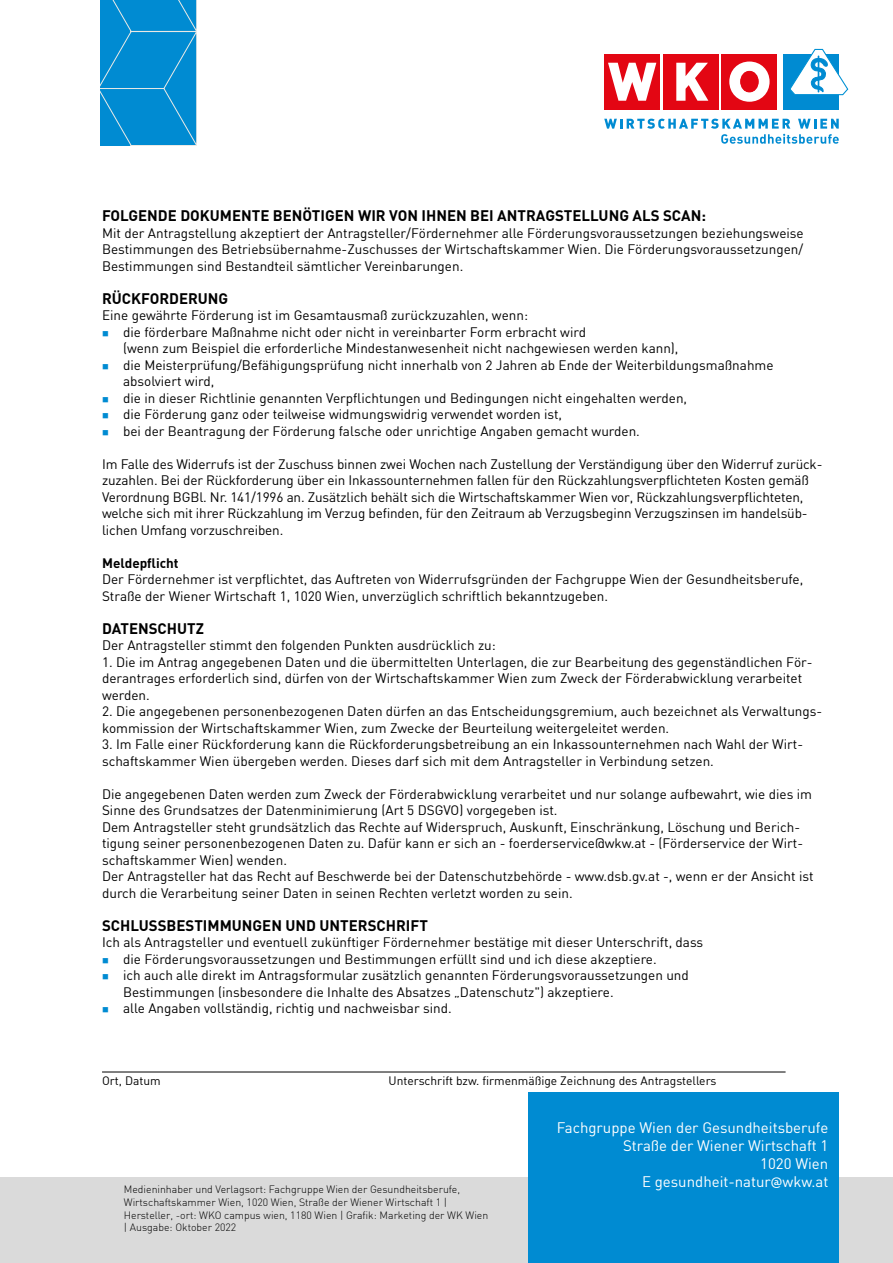
<style>
.page{position:relative;width:893px;height:1263px;background:#fff}
.page>*{position:absolute;margin:0;border:0;box-sizing:border-box;transform-origin:0 0}
.t1{font:700 15px "DIN";color:#000}
.t2{font:15px/18px "DIN";color:#fff;text-align:right}
.t3{font:13.5px/16.5px "DIN";color:#000}
.t4{font:700 13.5px "DIN";color:#000}
.t5{font:12px "DIN";color:#000}
.t6{font:300 10.5px/12.6px "DIN";color:#000}
.s1{color:#008bd2}
.s2{color:#fff}
.s3{font-family:"Trebuchet MS"}
</style>
<div class="page">
<svg style="left:100px;top:0;width:97px;height:145px;background:#098ed2"></svg>
<div style="left:0;top:1178px;width:893px;height:85px;background:#dadada"></div>
<hr style="left:102px;top:1071px;width:684px;height:1px;background:#000">
<div style="left:721px;top:54px;width:56px;height:56px;background:#e30613"></div>
<div style="left:663px;top:54px;width:56px;height:56px;background:#e30613"></div>
<svg style="left:676px;top:63px;width:32px;height:38px"></svg>
<div style="left:604px;top:54px;width:56px;height:56px;background:#e30613"></div>
<svg style="left:608px;top:63px;width:48px;height:38px"></svg>
<svg style="left:729px;top:62px;width:41px;height:40px"></svg>
<div style="left:741px;top:71px;width:17px;height:21px;background:#e30613;border-radius:50%"></div>
<div style="left:740px;top:71px;width:19px;height:21px;border:1px solid #e30613;border-radius:50%"></div>
<div style="left:783px;top:54px;width:56px;height:56px;background:#008bd2"></div>
<svg style="left:604px;top:119px;width:235px;height:25px"></svg>
<svg style="left:790px;top:49px;width:58px;height:47px"></svg>
<div style="left:529px;top:1093px;width:310px;height:170px;background:#008bd2"></div>
<p class="t1" style="left:102px;top:206px;width:605px">FOLGENDE DOKUMENTE BENÖTIGEN WIR VON IHNEN BEI ANTRAGSTELLUNG ALS SCAN:</p>
<p class="t3" style="left:102px;top:224px;width:703px;text-align:justify">Mit der Antragstellung akzeptiert der Antragsteller/Fördernehmer alle Förderungsvoraussetzungen beziehungsweise Bestimmungen des Betriebsübernahme-Zuschusses der Wirtschaftskammer Wien. Die Förderungsvoraussetzungen/ Bestimmungen sind Bestandteil sämtlicher Vereinbarungen.</p>
<p class="t1" style="left:102px;top:289px;width:128px">RÜCKFORDERUNG</p>
<p class="t3" style="left:102px;top:307px;width:427px">Eine gewährte Förderung ist im Gesamtausmaß zurückzuzahlen, wenn:</p>
<p class="t3" style="left:102px;top:323px;width:485px"><span class="s1">■</span> die förderbare Maßnahme nicht oder nicht in vereinbarter Form erbracht wird</p>
<p class="t3" style="left:102px;top:340px;width:578px"><span class="s2">■</span> (wenn zum Beispiel die erforderliche Mindestanwesenheit nicht nachgewiesen werden kann),</p>
<p class="t3" style="left:102px;top:356px;width:673px"><span class="s1">■</span> die Meisterprüfung/Befähigungsprüfung nicht innerhalb von 2 Jahren ab Ende der Weiterbildungsmaßnahme</p>
<p class="t3" style="left:102px;top:373px;width:114px"><span class="s2">■</span> absolviert wird,</p>
<p class="t3" style="left:102px;top:389px;width:587px"><span class="s1">■</span> die in dieser Richtlinie genannten Verpflichtungen und Bedingungen nicht eingehalten werden,</p>
<p class="t3" style="left:102px;top:406px;width:462px"><span class="s1">■</span> die Förderung ganz oder teilweise widmungswidrig verwendet worden ist,</p>
<p class="t3" style="left:102px;top:422px;width:539px"><span class="s1">■</span> bei der Beantragung der Förderung falsche oder unrichtige Angaben gemacht wurden.</p>
<p class="t3" style="left:102px;top:455px;width:722px">Im Falle des Widerrufs ist der Zuschuss binnen zwei Wochen nach Zustellung der Verständigung über den Widerruf zurück&shy;zuzahlen. Bei der Rückforderung über ein Inkassounternehmen fallen für den Rückzahlungsverpflichteten Kosten gemäß Verordnung BGBl. Nr. 141/1996 an. Zusätzlich behält sich die Wirtschaftskammer Wien vor, Rückzahlungsverpflichteten, welche sich mit ihrer Rückzahlung im Verzug befinden, für den Zeitraum ab Verzugsbeginn Verzugszinsen im handelsüb&shy;lichen Umfang vorzuschreiben.</p>
<p class="t4" style="left:102px;top:554px;width:78px">Meldepflicht</p>
<p class="t3" style="left:102px;top:571px;width:703px">Der Fördernehmer ist verpflichtet, das Auftreten von Widerrufsgründen der Fachgruppe Wien der Gesundheitsberufe,<br>Straße der Wiener Wirtschaft 1, 1020 Wien, unverzüglich schriftlich bekanntzugeben.</p>
<p class="t1" style="left:102px;top:619px;width:103px">DATENSCHUTZ</p>
<p class="t3" style="left:102px;top:637px;width:395px">Der Antragsteller stimmt den folgenden Punkten ausdrücklich zu:</p>
<p class="t3" style="left:102px;top:653px;width:712px">1. Die im Antrag angegebenen Daten und die übermittelten Unterlagen, die zur Bearbeitung des gegenständlichen För&shy;derantrages erforderlich sind, dürfen von der Wirtschaftskammer Wien zum Zweck der Förderabwicklung verarbeitet werden.</p>
<p class="t3" style="left:102px;top:703px;width:722px">2. Die angegebenen personenbezogenen Daten dürfen an das Entscheidungsgremium, auch bezeichnet als Verwaltungs&shy;kommission der Wirtschaftskammer Wien, zum Zwecke der Beurteilung weitergeleitet werden.</p>
<p class="t3" style="left:102px;top:736px;width:703px">3. Im Falle einer Rückforderung kann die Rückforderungsbetreibung an ein Inkassounternehmen nach Wahl der Wirt&shy;schaftskammer Wien übergeben werden. Dieses darf sich mit dem Antragsteller in Verbindung setzen.</p>
<p class="t3" style="left:102px;top:785px;width:713px">Die angegebenen Daten werden zum Zweck der Förderabwicklung verarbeitet und nur solange aufbewahrt, wie dies im Sinne des Grundsatzes der Datenminimierung (Art 5 DSGVO) vorgegeben ist.<br>Dem Antragsteller steht grundsätzlich das Rechte auf Widerspruch, Auskunft, Einschränkung, Löschung und Berich&shy;tigung seiner personenbezogenen Daten zu. Dafür kann er sich an - foerderservice@wkw.at - (Förderservice der Wirt&shy;schaftskammer Wien) wenden.<br>Der Antragsteller hat das Recht auf Beschwerde bei der Datenschutzbehörde - www.dsb.gv.at -, wenn er der Ansicht ist durch die Verarbeitung seiner Daten in seinen Rechten verletzt worden zu sein.</p>
<p class="t1" style="left:102px;top:916px;width:327px">SCHLUSSBESTIMMUNGEN UND UNTERSCHRIFT</p>
<p class="t3" style="left:102px;top:934px;width:603px">Ich als Antragsteller und eventuell zukünftiger Fördernehmer bestätige mit dieser Unterschrift, dass</p>
<p class="t3" style="left:102px;top:950px;width:556px"><span class="s1">■</span> die Förderungsvoraussetzungen und Bestimmungen erfüllt sind und ich diese akzeptiere.</p>
<p class="t3" style="left:123px;top:967px;width:567px;text-indent:-21px"><span class="s1">■</span> ich auch alle direkt im Antragsformular zusätzlich genannten Förderungsvoraussetzungen und<br>Bestimmungen (insbesondere die Inhalte des Absatzes „Datenschutz") akzeptiere.</p>
<p class="t3" style="left:102px;top:1000px;width:351px"><span class="s1">■</span> alle Angaben vollständig, richtig und nachweisbar sind.</p>
<p class="t5" style="left:102px;top:1073px;width:60px">Ort, Datum</p>
<p class="t5" style="left:389px;top:1073px;width:329px">Unterschrift bzw. firmenmäßige Zeichnung des Antragstellers</p>
<p class="t2" style="left:557px;top:1118px;width:273px">Fachgruppe Wien der Gesundheitsberufe<br>Straße der Wiener Wirtschaft 1<br>1020 Wien<br>E gesundheit-natur<span class="s3">@</span>wkw.at</p>
<p class="t6" style="left:124px;top:1183px;width:366px">Medieninhaber und Verlagsort: Fachgruppe Wien der Gesundheitsberufe, Wirtschaftskammer Wien, 1020 Wien, Straße der Wiener Wirtschaft 1 | Hersteller, -ort: WKO campus wien, 1180 Wien | Grafik: Marketing der WK Wien | Ausgabe: Oktober 2022</p>
</div>
